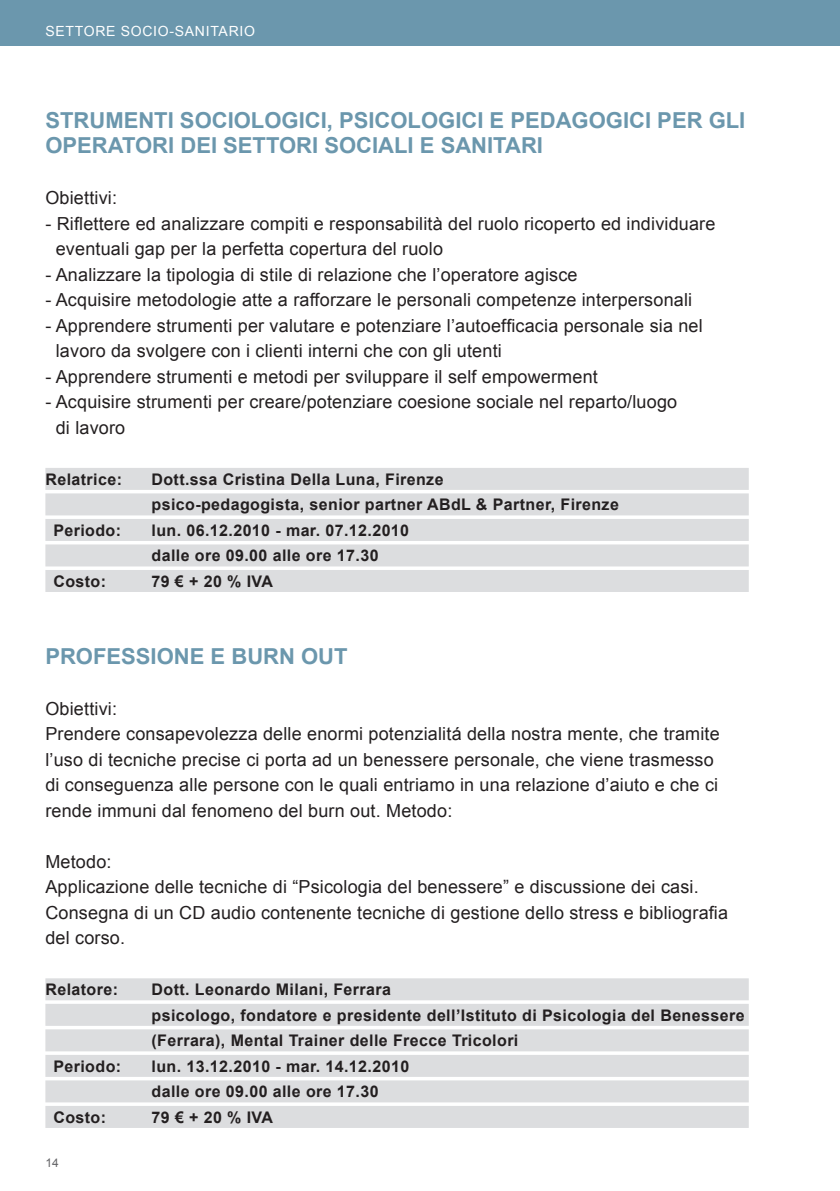
<style>
.page{position:relative;width:840px;height:1191px;background:#fff}
.page>*{position:absolute;margin:0;border:0;box-sizing:border-box;transform-origin:0 0}
.t1{font:700 22px "Arial";color:#6b97ad}
.t2{font:18px/25.6px "Arial";letter-spacing:.01em;color:#231f20}
.t3{font:700 16px/25.6px "Arial";letter-spacing:.025em;color:#231f20}
.t4{font:14px "Arial";letter-spacing:.05em;color:#fff}
.t5{font:12px "Arial";color:#636366}
</style>
<div class="page">
<div style="left:0;top:0;width:839px;height:45px;background:#6b97ad"></div>
<hr style="left:839px;top:0;width:1px;height:45px;background:#6b97ad">
<div style="left:45px;top:468px;width:703px;height:22px;background:#dcdddf"></div>
<div style="left:45px;top:493px;width:703px;height:22px;background:#dcdddf"></div>
<div style="left:45px;top:519px;width:703px;height:22px;background:#dcdddf"></div>
<div style="left:45px;top:544px;width:703px;height:22px;background:#dcdddf"></div>
<div style="left:45px;top:570px;width:703px;height:22px;background:#dcdddf"></div>
<div style="left:45px;top:978px;width:703px;height:22px;background:#dcdddf"></div>
<div style="left:45px;top:1003px;width:703px;height:22px;background:#dcdddf"></div>
<div style="left:45px;top:1029px;width:703px;height:22px;background:#dcdddf"></div>
<div style="left:45px;top:1054px;width:703px;height:22px;background:#dcdddf"></div>
<div style="left:45px;top:1080px;width:703px;height:22px;background:#dcdddf"></div>
<div style="left:45px;top:1106px;width:703px;height:22px;background:#dcdddf"></div>
<p class="t4" style="left:45px;top:21px;width:211px">Settore soc io-sanitario</p>
<p class="t1" style="left:45px;top:105px;width:16px">strumenti</p>
<p class="t1" style="left:180px;top:105px;width:15px">sociologici</p>
<p class="t1" style="left:326px;top:105px;width:27px">, psicologici</p>
<p class="t1" style="left:489px;top:105px;width:81px">epedagogici</p>
<p class="t1" style="left:657px;top:105px;width:16px">per</p>
<p class="t1" style="left:708px;top:105px;width:13px">gli</p>
<p class="t1" style="left:45px;top:131px;width:16px">operatori</p>
<p class="t1" style="left:180px;top:131px;width:58px">dei settori</p>
<p class="t1" style="left:324px;top:131px;width:14px">sociali</p>
<p class="t1" style="left:419px;top:131px;width:35px">e sanitari</p>
<p class="t2" style="left:45px;top:185px;width:73px">Obiettivi:</p>
<p class="t2" style="left:56px;top:211px;width:660px;text-indent:-10px">- Riflettere ed analizzare compiti e responsabilità del ruolo ricoperto ed individuare eventuali gap per la perfetta copertura del ruolo</p>
<p class="t2" style="left:45px;top:262px;width:533px">- Analizzare la tipologia di stile di relazione che l’operatore agisce</p>
<p class="t2" style="left:45px;top:287px;width:648px">- Acquisire metodologie atte a rafforzare le personali competenze interpersonali</p>
<p class="t2" style="left:56px;top:313px;width:648px;text-indent:-10px">- Apprendere strumenti per valutare e potenziare l’autoefficacia personale sia nel lavoro da svolgere con i clienti interni che con gli utenti</p>
<p class="t2" style="left:45px;top:364px;width:553px">- Apprendere strumenti e metodi per sviluppare il self empowerment</p>
<p class="t2" style="left:56px;top:389px;width:622px;text-indent:-10px">- Acquisire strumenti per creare/potenziare coesione sociale nel reparto/luogo di lavoro</p>
<p class="t3" style="left:45px;top:467px;width:78px">Relatrice:</p>
<p class="t3" style="left:151px;top:467px;width:468px">Dott.ssa Cristina Della Luna, Firenze<br>psico-pedagogista, senior partner ABdL &amp; Partner, Firenze</p>
<p class="t3" style="left:53px;top:518px;width:69px">Periodo:</p>
<p class="t3" style="left:151px;top:518px;width:259px">lun. 06.12.2010 - mar. 07.12.2010 dalle ore 09.00 alle ore 17.30</p>
<p class="t3" style="left:53px;top:569px;width:54px">Costo:</p>
<p class="t3" style="left:151px;top:569px;width:103px">79 € + 20 % IVA</p>
<p class="t1" style="left:45px;top:641px;width:76px">Professione</p>
<p class="t1" style="left:210px;top:641px;width:37px">e burn</p>
<p class="t1" style="left:301px;top:641px;width:17px">out</p>
<p class="t2" style="left:45px;top:695px;width:675px">Obiettivi:<br>Prendere consapevolezza delle enormi potenzialitá della nostra mente, che tramite l’uso di tecniche precise ci porta ad un benessere personale, che viene trasmesso di conseguenza alle persone con le quali entriamo in una relazione d’aiuto e che ci rende immuni dal fenomeno del burn out. Metodo:</p>
<p class="t2" style="left:45px;top:848px;width:683px">Metodo:<br>Applicazione delle tecniche di “Psicologia del benessere” e discussione dei casi.<br>Consegna di un CD audio contenente tecniche di gestione dello stress e bibliografia del corso.</p>
<p class="t3" style="left:45px;top:977px;width:74px">Relatore:</p>
<p class="t3" style="left:151px;top:977px;width:594px">Dott. Leonardo Milani, Ferrara<br>psicologo, fondatore e presidente dell’Istituto di Psicologia del Benessere (Ferrara), Mental Trainer delle Frecce Tricolori</p>
<p class="t3" style="left:53px;top:1054px;width:69px">Periodo:</p>
<p class="t3" style="left:151px;top:1054px;width:259px">lun. 13.12.2010 - mar. 14.12.2010 dalle ore 09.00 alle ore 17.30</p>
<p class="t3" style="left:53px;top:1105px;width:54px">Costo:</p>
<p class="t3" style="left:151px;top:1105px;width:103px">79 € + 20 % IVA</p>
<p class="t5" style="left:45px;top:1155px;width:15px">14</p>
</div>
